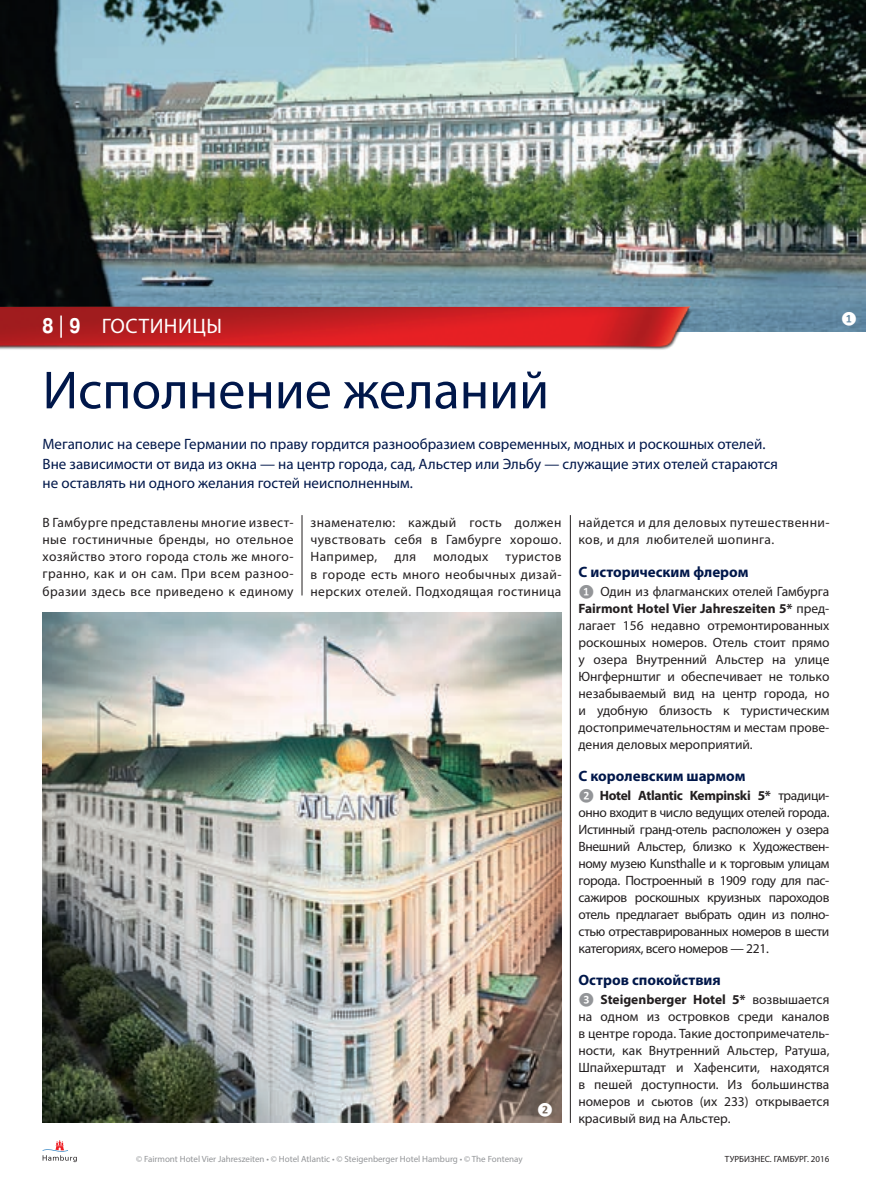
<style>
.page{position:relative;width:872px;height:1191px;background:#fff}
.page>*{position:absolute;margin:0;border:0;box-sizing:border-box;transform-origin:0 0}
.t1{font:54px "Myriad Pro";color:#00174a}
.t2{font:21px "Myriad Pro";letter-spacing:.02em;color:#fff}
.t3{font:15px/19.5px "Myriad Pro";color:#00174a}
.t4{font:700 15px "Myriad Pro";color:#00174a}
.t5{font:13.5px/17px "Myriad Pro";letter-spacing:.025em;color:#231f20;text-align:justify}
.t6{font:700 12px "Calibri";color:#fff}
.t7{font:9px "Myriad Pro";color:#939598}
.t8{font:9px "Myriad Pro";color:#231f20}
.s1{font-family:"Pragmatica Cond C";font-weight:700}
.s2{font-family:"Calibri";font-weight:700;font-size:12px;color:#939598}
.s3{font-weight:700}
</style>
<div class="page">
<img style="left:0;top:0;width:865px;height:332px">
<hr style="left:302px;top:515px;width:1px;height:80px;background:#231f20">
<hr style="left:570px;top:515px;width:1px;height:608px;background:#231f20">
<img style="left:43px;top:612px;width:518px;height:511px">
<img style="left:0;top:306px;width:699px;height:44px">
<svg style="left:43px;top:1140px;width:34px;height:22px"></svg>
<h2 class="t2" style="left:43px;top:313px;width:181px"><span class="s1">8 | 9</span> ГОСТИНИЦЫ</h2>
<p class="t6" style="left:841px;top:311px;width:17px">❶</p>
<h1 class="t1" style="left:43px;top:357px;width:508px">Исполнение желаний</h1>
<p class="t3" style="left:43px;top:434px;width:737px">Мегаполис на севере Германии по праву гордится разнообразием современных, модных и роскошных отелей.<br>Вне зависимости от вида из окна — на центр города, сад, Альстер или Эльбу — служащие этих отелей стараются не оставлять ни одного желания гостей неисполненным.</p>
<p class="t5" style="left:43px;top:514px;width:252px">В Гамбурге представлены многие извест&shy;ные гостиничные бренды, но отельное хозяйство этого города столь же много&shy;гранно, как и он сам. При всем разноо&shy;бразии здесь все приведено к единому</p>
<p class="t5" style="left:310px;top:514px;width:252px">знаменателю: каждый гость должен чувствовать себя в Гамбурге хорошо.<br>Например,</p>
<p class="t5" style="left:310px;top:548px;width:252px;text-indent:195px">туристов в городе есть много необычных дизай&shy;нерских отелей. Подходящая гостиница</p>
<p class="t5" style="left:394px;top:548px;width:23px">для</p>
<p class="t5" style="left:433px;top:548px;width:57px">молодых</p>
<p class="t6" style="left:537px;top:1102px;width:17px">❷</p>
<p class="t7" style="left:136px;top:1153px;width:388px">© Fairmont Hotel Vier Jahreszeiten • © Hotel Atlantic • © Steigenberger Hotel Hamburg • © The Fontenay</p>
<p class="t5" style="left:578px;top:514px;width:252px">найдется и для деловых путешественни&shy;ков, и для любителей шопинга.</p>
<p class="t4" style="left:578px;top:562px;width:172px">С историческим флером</p>
<p class="t5" style="left:578px;top:582px;width:252px"><span class="s2">❶</span> Один из флагманских отелей Гамбурга <span class="s3">Fairmont Hotel Vier Jahreszeiten 5*</span> пред&shy;лагает 156 недавно отремонтированных роскошных номеров. Отель стоит прямо у озера Внутренний Альстер на улице Юнгфернштиг и обеспечивает не только незабываемый вид на центр города, но и удобную близость к туристическим достопримечательностям и местам прове&shy;дения деловых мероприятий.</p>
<p class="t4" style="left:578px;top:766px;width:169px">С королевским шармом</p>
<p class="t5" style="left:578px;top:786px;width:252px"><span class="s2">❷</span> <span class="s3">Hotel Atlantic Kempinski 5*</span> традици&shy;онно входит в число ведущих отелей города.<br>Истинный гранд-отель расположен у озера Внешний Альстер, близко к Художествен&shy;ному музею Kunsthalle и к торговым улицам города. Построенный в 1909 году для пас&shy;сажиров роскошных круизных пароходов отель предлагает выбрать один из полно&shy;стью отреставрированных номеров в шести категориях, всего номеров — 221.</p>
<p class="t4" style="left:578px;top:970px;width:144px">Остров спокойствия</p>
<p class="t5" style="left:578px;top:990px;width:252px"><span class="s2">❸</span> <span class="s3">Steigenberger Hotel 5*</span> возвышается на одном из островков среди каналов в центре города. Такие достопримечатель&shy;ности, как Внутренний Альстер, Ратуша, Шпайхерштадт и Хафенсити, находятся в пешей доступности. Из большинства номеров и сьютов (их 233) открывается красивый вид на Альстер.</p>
<p class="t8" style="left:725px;top:1153px;width:106px">ТУРБИЗНЕС. ГАМБУРГ. 2016</p>
</div>
